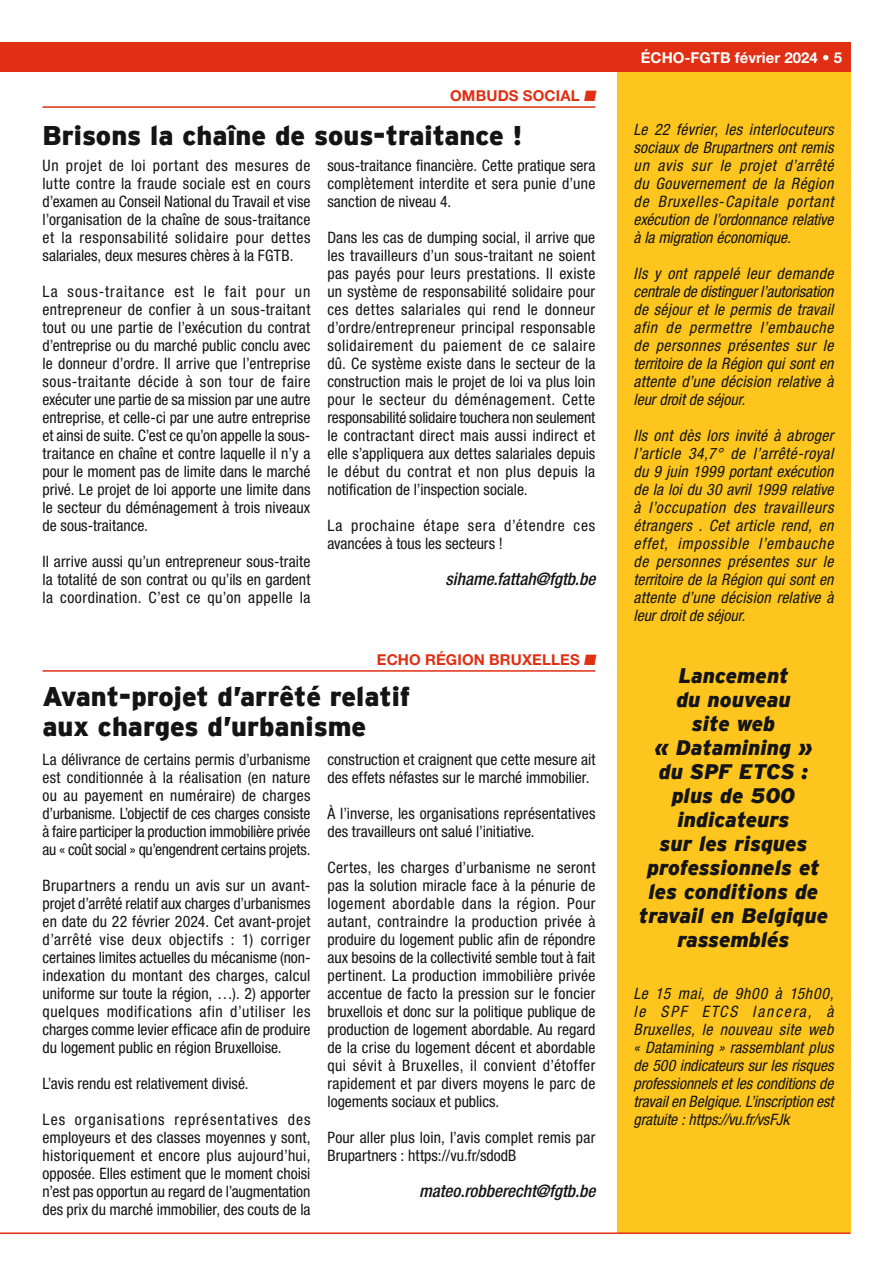
<style>
.page{position:relative;width:893px;height:1263px;background:#fff}
.page>*{position:absolute;margin:0;border:0;box-sizing:border-box;transform-origin:0 0}
.t1{font:900 27px/30px "Interstate";color:#131413}
.t2{font:italic 900 21px/24px "Interstate";color:#131413;text-align:center}
.t3{font:italic 500 condensed 17.25px "Helvetica Neue LT Std";color:#131413}
.t4{font:condensed 15.75px/18px "Helvetica Neue LT Std";color:#131413;text-align:justify}
.t5{font:italic condensed 15.75px/18px "Helvetica Neue LT Std";color:#131413;text-align:justify}
.t6{font:condensed 15.75px/18px "Helvetica Neue LT Std";letter-spacing:.045em;color:#131413}
.t7{font:700 15px "Helvetica Neue LT Std";letter-spacing:.01em;color:#e02f13}
.t8{font:700 15px "Helvetica Neue LT Std";color:#fff}
</style>
<div class="page">
<div style="left:617px;top:57px;width:233px;height:1176px;background:#fdc51d"></div>
<hr style="left:0;top:1232px;width:850px;height:2px;background:#e02f13">
<div style="left:0;top:43px;width:850px;height:29px;background:#e02f13"></div>
<hr style="left:43px;top:106px;width:552px;height:2px;background:#e02f13">
<hr style="left:43px;top:670px;width:552px;height:2px;background:#e02f13">
<p class="t7" style="left:450px;top:86px;width:149px">OMBUDS SOCIAL ■</p>
<h1 class="t1" style="left:43px;top:120px;width:481px">Brisons la chaîne de sous-traitance !</h1>
<p class="t4" style="left:43px;top:156px;width:269px">Un projet de loi portant des mesures de lutte contre la fraude sociale est en cours d’examen au Conseil National du Travail et vise l’organisation de la chaîne de sous-traitance et la responsabilité solidaire pour dettes salariales, deux mesures chères à la FGTB.</p>
<p class="t4" style="left:43px;top:282px;width:269px">La sous-traitance est le fait pour un entrepreneur de confier à un sous-traitant tout ou une partie de l’exécution du contrat d’entreprise ou du marché public conclu avec le donneur d’ordre. Il arrive que l’entreprise sous-traitante décide à son tour de faire exécuter une partie de sa mission par une autre entreprise, et celle-ci par une autre entreprise et ainsi de suite. C’est ce qu’on appelle la sous&shy;traitance en chaîne et contre laquelle il n’y a pour le moment pas de limite dans le marché privé. Le projet de loi apporte une limite dans le secteur du déménagement à trois niveaux de sous-traitance.</p>
<p class="t4" style="left:43px;top:552px;width:269px">Il arrive aussi qu’un entrepreneur sous-traite la totalité de son contrat ou qu’ils en gardent la coordination. C’est ce qu’on appelle la</p>
<p class="t4" style="left:327px;top:156px;width:269px">sous-traitance financière. Cette pratique sera complètement interdite et sera punie d’une sanction de niveau 4.</p>
<p class="t4" style="left:327px;top:228px;width:269px">Dans les cas de dumping social, il arrive que les travailleurs d’un sous-traitant ne soient pas payés pour leurs prestations. Il existe un système de responsabilité solidaire pour ces dettes salariales qui rend le donneur d’ordre/entrepreneur principal responsable solidairement du paiement de ce salaire dû. Ce système existe dans le secteur de la construction mais le projet de loi va plus loin pour le secteur du déménagement. Cette responsabilité solidaire touchera non seulement le contractant direct mais aussi indirect et elle s’appliquera aux dettes salariales depuis le début du contrat et non plus depuis la notification de l’inspection sociale.</p>
<p class="t6" style="left:327px;top:516px;width:269px">La prochaine étape sera d’étendre ces avancées à tous les secteurs !</p>
<p class="t3" style="left:446px;top:568px;width:151px">sihame.fattah@fgtb.be</p>
<p class="t7" style="left:377px;top:650px;width:222px">ECHO RÉGION BRUXELLES ■</p>
<h1 class="t1" style="left:43px;top:681px;width:369px">Avant-projet d’arrêté relatif aux charges d’urbanisme</h1>
<p class="t4" style="left:43px;top:750px;width:269px">La délivrance de certains permis d’urbanisme est conditionnée à la réalisation (en nature ou au payement en numéraire) de charges d’urbanisme. L’objectif de ces charges consiste à faire participer la production immobilière privée au « coût social » qu’engendrent certains projets.</p>
<p class="t4" style="left:43px;top:876px;width:269px">Brupartners a rendu un avis sur un avant&shy;projet d’arrêté relatif aux charges d’urbanismes en date du 22 février 2024. Cet avant-projet d’arrêté vise deux objectifs : 1) corriger certaines limites actuelles du mécanisme (non&shy;indexation du montant des charges, calcul uniforme sur toute la région, …). 2) apporter quelques modifications afin d’utiliser les charges comme levier efficace afin de produire du logement public en région Bruxelloise.</p>
<p class="t4" style="left:43px;top:1074px;width:208px">L’avis rendu est relativement divisé.</p>
<p class="t4" style="left:43px;top:1110px;width:269px">Les organisations représentatives des employeurs et des classes moyennes y sont, historiquement et encore plus aujourd’hui, opposée. Elles estiment que le moment choisi n’est pas opportun au regard de l’augmentation des prix du marché immobilier, des couts de la</p>
<p class="t4" style="left:327px;top:750px;width:269px">construction et craignent que cette mesure ait des effets néfastes sur le marché immobilier.</p>
<p class="t4" style="left:327px;top:804px;width:269px">À l’inverse, les organisations représentatives des travailleurs ont salué l’initiative.</p>
<p class="t4" style="left:327px;top:858px;width:269px">Certes, les charges d’urbanisme ne seront pas la solution miracle face à la pénurie de logement abordable dans la région. Pour autant, contraindre la production privée à produire du logement public afin de répondre aux besoins de la collectivité semble tout à fait pertinent. La production immobilière privée accentue de facto la pression sur le foncier bruxellois et donc sur la politique publique de production de logement abordable. Au regard de la crise du logement décent et abordable qui sévit à Bruxelles, il convient d’étoffer rapidement et par divers moyens le parc de logements sociaux et publics.</p>
<p class="t4" style="left:327px;top:1128px;width:269px">Pour aller plus loin, l’avis complet remis par<br>Brupartners : https://vu.fr/sdodB</p>
<p class="t3" style="left:419px;top:1180px;width:178px">mateo.robberecht@fgtb.be</p>
<p class="t8" style="left:641px;top:48px;width:203px">ÉCHO-FGTB février 2024 • 5</p>
<p class="t5" style="left:634px;top:120px;width:201px">Le 22 février, les interlocuteurs sociaux de Brupartners ont remis un avis sur le projet d’arrêté du Gouvernement de la Région de Bruxelles-Capitale portant exécution de l’ordonnance relative à la migration économique.</p>
<p class="t5" style="left:634px;top:264px;width:201px">Ils y ont rappelé leur demande centrale de distinguer l’autorisation de séjour et le permis de travail afin de permettre l’embauche de personnes présentes sur le territoire de la Région qui sont en attente d’une décision relative à leur droit de séjour.</p>
<p class="t5" style="left:634px;top:426px;width:201px">Ils ont dès lors invité à abroger l’article 34,7° de l’arrêté-royal du 9 juin 1999 portant exécution de la loi du 30 avril 1999 relative à l’occupation des travailleurs étrangers . Cet article rend, en effet, impossible l’embauche de personnes présentes sur le territoire de la Région qui sont en attente d’une décision relative à leur droit de séjour.</p>
<h2 class="t2" style="left:639px;top:663px;width:191px">Lancement<br>du nouveau<br>site web<br>« Datamining »<br>du SPF ETCS : plus de 500 indicateurs<br>sur les risques professionnels et les conditions de travail en Belgique rassemblés</h2>
<p class="t5" style="left:634px;top:984px;width:201px">Le 15 mai, de 9h00 à 15h00, le SPF ETCS lancera, à Bruxelles, le nouveau site web « Datamining » rassemblant plus de 500 indicateurs sur les risques professionnels et les conditions de travail en Belgique. L’inscription est gratuite : https://vu.fr/vsFJk</p>
</div>
